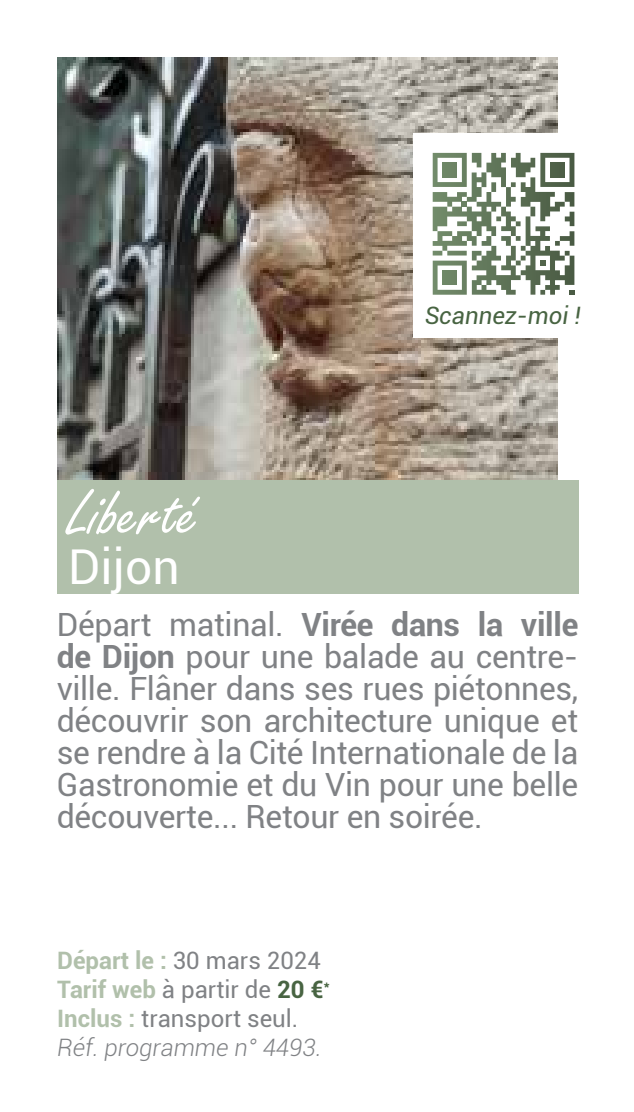
<style>
.page{position:relative;width:634px;height:1112px;background:#fff}
.page>*{position:absolute;margin:0;border:0;box-sizing:border-box;transform-origin:0 0}
.t1{font:72px "Freestyle Script";color:#fff}
.t2{font:48px "Roboto";color:#fff}
.t3{font:32px/32px "Roboto";letter-spacing:-.01em;color:#808285;text-align:justify}
.t4{font:24px/28.8px "Roboto";color:#808285}
.t5{font:italic 24px "Roboto";color:#486442}
.s1{font-weight:700}
.s2{font-weight:700;color:#b1c0ab}
.s3{font-weight:700;color:#486442}
.s4{font-weight:300;font-style:italic}
</style>
<div class="page">
<img style="left:57px;top:57px;width:501px;height:423px">
<div style="left:57px;top:480px;width:521px;height:114px;background:#b1c0ab"></div>
<div style="left:413px;top:133px;width:181px;height:204px;background:#fff"></div>
<svg style="left:433px;top:153px;width:141px;height:142px"></svg>
<div style="left:442px;top:163px;width:15px;height:14px;background:#6e8666"></div>
<div style="left:442px;top:270px;width:15px;height:15px;background:#6e8666"></div>
<div style="left:550px;top:163px;width:15px;height:14px;background:#4e5f47"></div>
<p class="t5" style="left:425px;top:299px;width:157px">Scannez-moi !</p>
<h1 class="t1" style="left:68px;top:474px;width:132px">Liberté</h1>
<h2 class="t2" style="left:68px;top:532px;width:113px">Dijon</h2>
<p class="t3" style="left:57px;top:607px;width:523px">Départ matinal. <span class="s1">Virée dans la ville de Dijon</span> pour une balade au centre&shy;ville. Flâner dans ses rues piétonnes, découvrir son architecture unique et se rendre à la Cité Internationale de la Gastronomie et du Vin pour une belle découverte... Retour en soirée.</p>
<p class="t4" style="left:57px;top:945px;width:274px"><span class="s2">Départ le :</span> 30 mars 2024<br><span class="s2">Tarif web</span> à partir de <span class="s3">20 €</span><sup>*<br></sup><span class="s2">Inclus :</span> transport seul.<br><span class="s4">Réf. programme n° 4493.</span></p>
</div>
